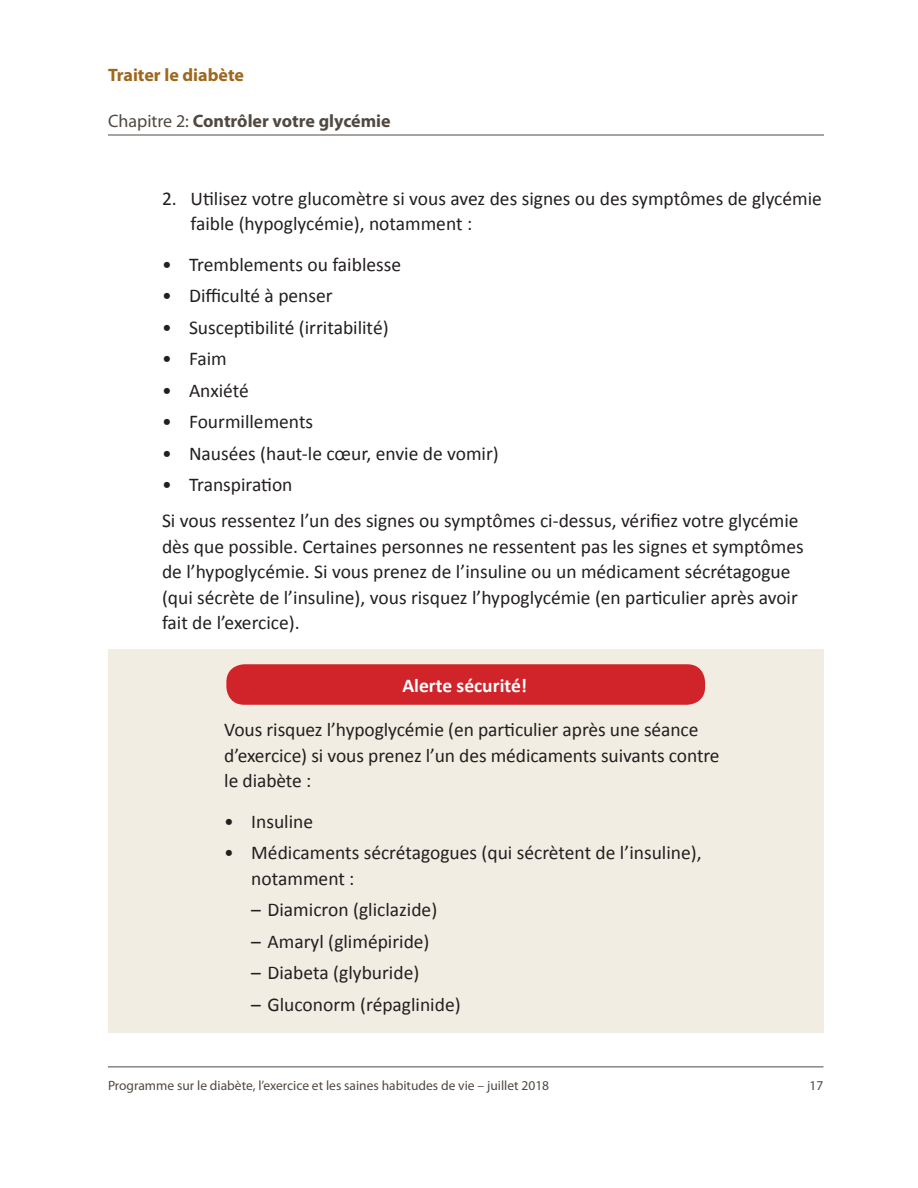
<style>
.page{position:relative;width:918px;height:1188px;background:#fff}
.page>*{position:absolute;margin:0;border:0;box-sizing:border-box;transform-origin:0 0}
.t1{font:19.5px/25.5px "Calibri";color:#231f20}
.t2{font:700 19.5px "Calibri";color:#fff}
.t3{font:700 18px "Myriad Pro";color:#514941}
.t4{font:700 18px "Myriad Pro";color:#9e671e}
.t5{font:13.5px "Myriad Pro";color:#514941}
.s1{font-weight:400}
</style>
<div class="page">
<hr style="left:108px;top:135px;width:716px;height:1px;background:#514940">
<hr style="left:108px;top:1066px;width:716px;height:1px;background:#514940">
<div style="left:108px;top:649px;width:716px;height:383px;background:#f1ede2"></div>
<div style="left:226px;top:664px;width:479px;height:41px;background:#d1232a;border-radius:18px"></div>
<p class="t4" style="left:108px;top:68px;width:138px">Traiter le diabète</p>
<p class="t3" style="left:108px;top:114px;width:284px"><span class="s1">Chapitre 2:</span> Contrôler votre glycémie</p>
<p class="t1" style="left:190px;top:186px;width:633px;text-indent:-28px">2. Utilisez votre glucomètre si vous avez des signes ou des symptômes de glycémie faible (hypoglycémie), notamment :</p>
<p class="t1" style="left:162px;top:252px;width:241px">• Tremblements ou faiblesse</p>
<p class="t1" style="left:162px;top:283px;width:172px">• Difficulté à penser</p>
<p class="t1" style="left:162px;top:315px;width:228px">• Susceptibilité (irritabilité)</p>
<p class="t1" style="left:162px;top:346px;width:66px">• Faim</p>
<p class="t1" style="left:162px;top:378px;width:88px">• Anxiété</p>
<p class="t1" style="left:162px;top:409px;width:153px">• Fourmillements</p>
<p class="t1" style="left:162px;top:441px;width:338px">• Nausées (haut-le cœur, envie de vomir)</p>
<p class="t1" style="left:162px;top:467px;width:638px;line-height:36px">• Transpiration<br>Si vous ressentez l’un des signes ou symptômes ci-dessus, vérifiez votre glycémie</p>
<p class="t1" style="left:162px;top:534px;width:643px">dès que possible. Certaines personnes ne ressentent pas les signes et symptômes de l’hypoglycémie. Si vous prenez de l’insuline ou un médicament sécrétagogue (qui sécrète de l’insuline), vous risquez l’hypoglycémie (en particulier après avoir fait de l’exercice).</p>
<p class="t2" style="left:402px;top:674px;width:126px">Alerte sécurité!</p>
<p class="t1" style="left:224px;top:717px;width:497px">Vous risquez l’hypoglycémie (en particulier après une séance d’exercice) si vous prenez l’un des médicaments suivants contre le diabète :</p>
<p class="t1" style="left:224px;top:809px;width:90px">• Insuline</p>
<p class="t1" style="left:251px;top:840px;width:452px;text-indent:-27px">• Médicaments sécrétagogues (qui sécrètent de l’insuline), notamment :</p>
<p class="t1" style="left:251px;top:897px;width:187px">– Diamicron (gliclazide)</p>
<p class="t1" style="left:251px;top:929px;width:180px">– Amaryl (glimépiride)</p>
<p class="t1" style="left:251px;top:960px;width:169px">– Diabeta (glyburide)</p>
<p class="t1" style="left:251px;top:992px;width:211px">– Gluconorm (répaglinide)</p>
<p class="t5" style="left:108px;top:1081px;width:443px">Programme sur le diabète, l’exercice et les saines habitudes de vie – juillet 2018</p>
<p class="t5" style="left:810px;top:1081px;width:15px">17</p>
</div>
